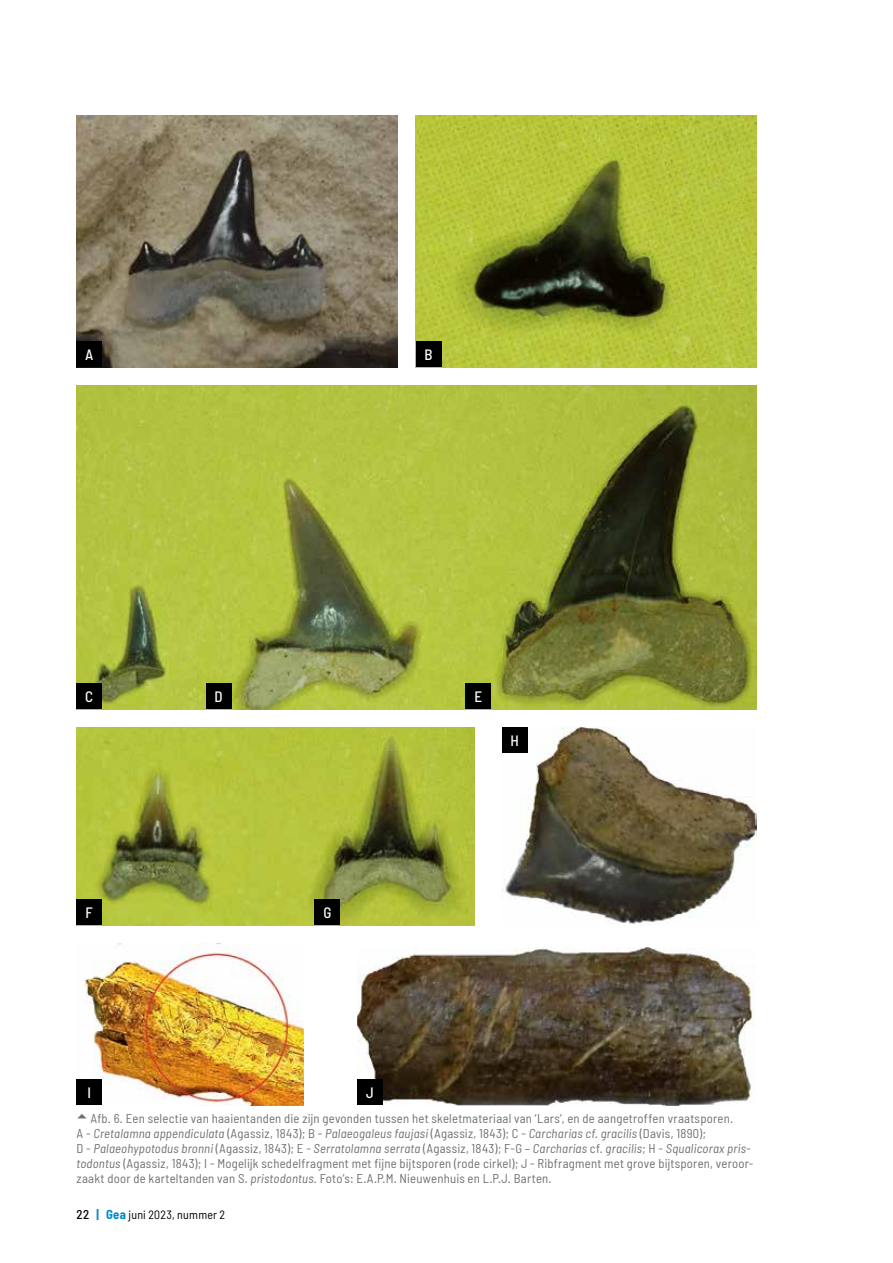
<style>
.page{position:relative;width:893px;height:1263px;background:#fff}
.page>*{position:absolute;margin:0;border:0;box-sizing:border-box;transform-origin:0 0}
.t1{font:500 semi-condensed 15px "Barlow";color:#fff}
.t2{font:semi-condensed 12.75px/15px "Barlow";letter-spacing:.015em;color:#706f6f}
.t3{font:semi-condensed 12px "Barlow";letter-spacing:.02em;color:#000}
.s1{font-style:italic}
.s2{font-weight:500;font-size:12.75px}
.s3{font-weight:700;font-size:12.75px;color:#008eca}
</style>
<div class="page">
<img style="left:77px;top:115px;width:320px;height:252px">
<img style="left:416px;top:115px;width:340px;height:252px">
<img style="left:502px;top:727px;width:254px;height:198px">
<img style="left:357px;top:948px;width:398px;height:157px">
<img style="left:77px;top:943px;width:226px;height:162px">
<div style="left:77px;top:342px;width:25px;height:25px;background:#000"></div>
<div style="left:416px;top:342px;width:25px;height:25px;background:#000"></div>
<img style="left:77px;top:385px;width:679px;height:324px">
<div style="left:77px;top:684px;width:25px;height:25px;background:#000"></div>
<div style="left:206px;top:684px;width:25px;height:25px;background:#000"></div>
<div style="left:466px;top:684px;width:25px;height:25px;background:#000"></div>
<img style="left:77px;top:727px;width:397px;height:198px">
<div style="left:77px;top:900px;width:25px;height:25px;background:#000"></div>
<div style="left:315px;top:900px;width:25px;height:25px;background:#000"></div>
<div style="left:502px;top:727px;width:25px;height:26px;background:#000"></div>
<div style="left:77px;top:1080px;width:25px;height:25px;background:#000"></div>
<div style="left:357px;top:1080px;width:26px;height:25px;background:#000"></div>
<p class="t1" style="left:85px;top:346px;width:10px">A</p>
<p class="t1" style="left:425px;top:346px;width:10px">B</p>
<p class="t1" style="left:85px;top:688px;width:9px">C</p>
<p class="t1" style="left:214px;top:688px;width:10px">D</p>
<p class="t1" style="left:474px;top:688px;width:9px">E</p>
<p class="t1" style="left:511px;top:731px;width:10px">H</p>
<p class="t1" style="left:86px;top:904px;width:9px">F</p>
<p class="t1" style="left:323px;top:904px;width:9px">G</p>
<p class="t1" style="left:87px;top:1084px;width:5px">I</p>
<p class="t1" style="left:366px;top:1084px;width:9px">J</p>
<p class="t2" style="left:77px;top:1111px;width:678px;text-indent:14px">Afb. 6. Een selectie van haaientanden die zijn gevonden tussen het skeletmateriaal van ‘Lars’, en de aangetroffen vraatsporen.<br>A - <span class="s1">Cretalamna appendiculata</span> (Agassiz, 1843); B - <span class="s1">Palaeogaleus faujasi</span> (Agassiz, 1843); C - <span class="s1">Carcharias cf. gracilis</span> (Davis, 1890);<br>D - <span class="s1">Palaeohypotodus bronni</span> (Agassiz, 1843); E - <span class="s1">Serratolamna serrata</span> (Agassiz, 1843); F-G – <span class="s1">Carcharias</span> cf. <span class="s1">gracilis</span>; H - <span class="s1">Squalicorax pris&shy;todontus</span> (Agassiz, 1843); I - Mogelijk schedelfragment met fijne bijtsporen (rode cirkel); J - Ribfragment met grove bijtsporen, veroor&shy;zaakt door de karteltanden van S. <span class="s1">pristodontus</span>. Foto’s: E.A.P.M. Nieuwenhuis en L.P.J. Barten.</p>
<p class="t3" style="left:77px;top:1207px;width:150px"><span class="s2">22</span> <span class="s3">| Gea</span> juni 2023, nummer 2</p>
</div>
